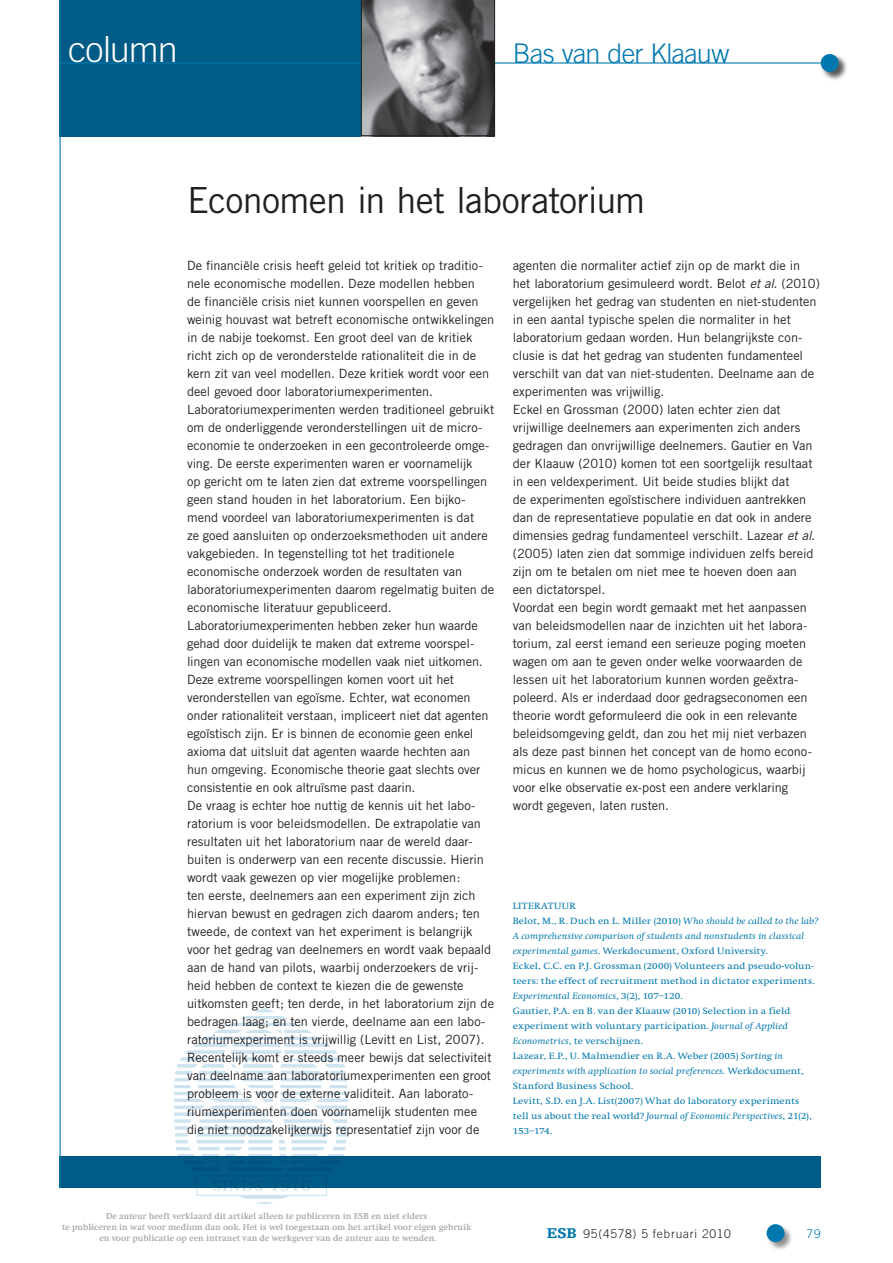
<style>
.page{position:relative;width:893px;height:1263px;background:#fff}
.page>*{position:absolute;margin:0;border:0;box-sizing:border-box;transform-origin:0 0}
.t1{font:36px "Trade Gothic";letter-spacing:-.02em;color:#231f20}
.t2{font:300 36px "Trade Gothic";letter-spacing:-.03em;color:#fff}
.t3{font:300 27px "Trade Gothic";letter-spacing:-.025em;color:#0078ae}
.t4{font:12.75px/18px "Trade Gothic";letter-spacing:-.005em;color:#231f20}
.t5{font:300 12px "Trade Gothic";letter-spacing:.06em;color:#231f20}
.t6{font:300 12px "Trade Gothic";color:#0078ae}
.t7{font:9.45px/15px "Swift";letter-spacing:.01em;color:#0078ae;scale:1.11 1}
.t8{font:700 9px/10.8px "Swift";color:#6c6d70;text-align:center}
.s1{font-style:italic}
.s2{font-family:"Egyptienne F";font-weight:900;font-size:15px;color:#0078ae}
</style>
<div class="page">
<div style="left:766px;top:1224px;width:27px;height:27px;background:#231f20;opacity:.5"></div>
<div style="left:766px;top:1224px;width:18px;height:18px;background:#0078ae;border-radius:50%"></div>
<div style="left:60px;top:0;width:435px;height:136px;background:#005c87"></div>
<hr style="left:60px;top:62px;width:761px;height:2px;background:#0078ae">
<div style="left:60px;top:1156px;width:761px;height:32px;background:#005c87"></div>
<div style="left:820px;top:54px;width:27px;height:27px;background:#231f20;opacity:.75"></div>
<div style="left:821px;top:54px;width:18px;height:18px;background:#0078ae;border-radius:50%"></div>
<svg style="left:361px;top:0;width:134px;height:136px;background:#7b7c7e"></svg>
<hr style="left:60px;top:0;width:1px;height:1188px;background:#0078ae">
<svg style="left:174px;top:1008px;width:174px;height:196px"></svg>
<h1 class="t2" style="left:68px;top:28px;width:111px">column</h1>
<h2 class="t3" style="left:513px;top:37px;width:218px">Bas van der Klaauw</h2>
<h1 class="t1" style="left:187px;top:178px;width:460px">Economen in het laboratorium</h1>
<p class="t4" style="left:187px;top:256px;width:309px">De financiële crisis heeft geleid tot kritiek op traditio&shy;nele economische modellen. Deze modellen hebben<br>de financiële crisis niet kunnen voorspellen en geven weinig houvast wat betreft economische ontwikkelingen in de nabije toekomst. Een groot deel van de kritiek richt zich op de veronderstelde rationaliteit die in de kern zit van veel modellen. Deze kritiek wordt voor een deel gevoed door laboratoriumexperimenten.<br>Laboratoriumexperimenten werden traditioneel gebruikt om de onderliggende veronderstellingen uit de micro&shy;economie te onderzoeken in een gecontroleerde omge&shy;ving. De eerste experimenten waren er voornamelijk<br>op gericht om te laten zien dat extreme voorspellingen geen stand houden in het laboratorium. Een bijko&shy;mend voordeel van laboratoriumexperimenten is dat<br>ze goed aansluiten op onderzoeksmethoden uit andere vakgebieden. In tegenstelling tot het traditionele economische onderzoek worden de resultaten van laboratoriumexperimenten daarom regelmatig buiten de economische literatuur gepubliceerd.<br>Laboratoriumexperimenten hebben zeker hun waarde gehad door duidelijk te maken dat extreme voorspel&shy;lingen van economische modellen vaak niet uitkomen.<br>Deze extreme voorspellingen komen voort uit het veronderstellen van egoïsme. Echter, wat economen onder rationaliteit verstaan, impliceert niet dat agenten egoïstisch zijn. Er is binnen de economie geen enkel axioma dat uitsluit dat agenten waarde hechten aan<br>hun omgeving. Economische theorie gaat slechts over consistentie en ook altruïsme past daarin.<br>De vraag is echter hoe nuttig de kennis uit het labo&shy;ratorium is voor beleidsmodellen. De extrapolatie van resultaten uit het laboratorium naar de wereld daar&shy;buiten is onderwerp van een recente discussie. Hierin wordt vaak gewezen op vier mogelijke problemen:<br>ten eerste, deelnemers aan een experiment zijn zich hiervan bewust en gedragen zich daarom anders; ten tweede, de context van het experiment is belangrijk voor het gedrag van deelnemers en wordt vaak bepaald aan de hand van pilots, waarbij onderzoekers de vrij&shy;heid hebben de context te kiezen die de gewenste uitkomsten geeft; ten derde, in het laboratorium zijn de bedragen laag; en ten vierde, deelname aan een labo&shy;ratoriumexperiment is vrijwillig (Levitt en List, 2007).<br>Recentelijk komt er steeds meer bewijs dat selectiviteit van deelname aan laboratoriumexperimenten een groot probleem is voor de externe validiteit. Aan laborato&shy;riumexperimenten doen voornamelijk studenten mee die niet noodzakelijkerwijs representatief zijn voor de</p>
<p class="t4" style="left:513px;top:256px;width:309px">agenten die normaliter actief zijn op de markt die in het laboratorium gesimuleerd wordt. Belot <span class="s1">et al.</span> (2010) vergelijken het gedrag van studenten en niet-studenten in een aantal typische spelen die normaliter in het laboratorium gedaan worden. Hun belangrijkste con&shy;clusie is dat het gedrag van studenten fundamenteel verschilt van dat van niet-studenten. Deelname aan de experimenten was vrijwillig.<br>Eckel en Grossman (2000) laten echter zien dat vrijwillige deelnemers aan experimenten zich anders gedragen dan onvrijwillige deelnemers. Gautier en Van der Klaauw (2010) komen tot een soortgelijk resultaat in een veldexperiment. Uit beide studies blijkt dat<br>de experimenten egoïstischere individuen aantrekken dan de representatieve populatie en dat ook in andere dimensies gedrag fundamenteel verschilt. Lazear <span class="s1">et al. </span>(2005) laten zien dat sommige individuen zelfs bereid zijn om te betalen om niet mee te hoeven doen aan een dictatorspel.<br>Voordat een begin wordt gemaakt met het aanpassen van beleidsmodellen naar de inzichten uit het labora&shy;torium, zal eerst iemand een serieuze poging moeten wagen om aan te geven onder welke voorwaarden de lessen uit het laboratorium kunnen worden geëxtra&shy;poleerd. Als er inderdaad door gedragseconomen een theorie wordt geformuleerd die ook in een relevante beleidsomgeving geldt, dan zou het mij niet verbazen als deze past binnen het concept van de homo econo&shy;micus en kunnen we de homo psychologicus, waarbij voor elke observatie ex-post een andere verklaring wordt gegeven, laten rusten.</p>
<p class="t7" style="left:513px;top:899px;width:33px">LITERATUU</p>
<p class="t7" style="left:513px;top:899px;width:277px;text-indent:57px">R<br>Belot, M., R. Duch en L. Miller (2010) <span class="s1">Who should be called to the lab?<br>A comprehensive comparison of students and nonstudents in classical experimental games</span>. Werkdocument, Oxford University.<br>Eckel, C.C. en P.J. Grossman (2000) Volunteers and pseudo-volun&shy;teers: the effect of recruitment method in dictator experiments.<br><span class="s1">Experimental Economics</span>, 3(2), 107–120.<br>Gautier, P.A. en B. van der Klaauw (2010) Selection in a field experiment with voluntary participation. <span class="s1">Journal of Applied Econometrics</span>, te verschijnen.<br>Lazear, E.P., U. Malmendier en R.A. Weber (2005) <span class="s1">Sorting in experiments with application to social preferences.</span> Werkdocument, Stanford Business School.<br>Levitt, S.D. en J.A. List(2007) What do laboratory experiments<br>tell us about the real world? <span class="s1">Journal of Economic Perspectives</span>, 21(2), 153–174.</p>
<p class="t8" style="left:62px;top:1211px;width:411px">De auteur heeft verklaard dit artikel alleen te publiceren in ESB en niet elders<br>te publiceren in wat voor medium dan ook. Het is wel toegestaan om het artikel voor eigen gebruik en voor publicatie op een intranet van de werkgever van de auteur aan te wenden.</p>
<p class="t5" style="left:547px;top:1226px;width:185px"><span class="s2">ESB</span> 95(4578) 5 februari 2010</p>
<p class="t6" style="left:807px;top:1226px;width:16px">79</p>
</div>
